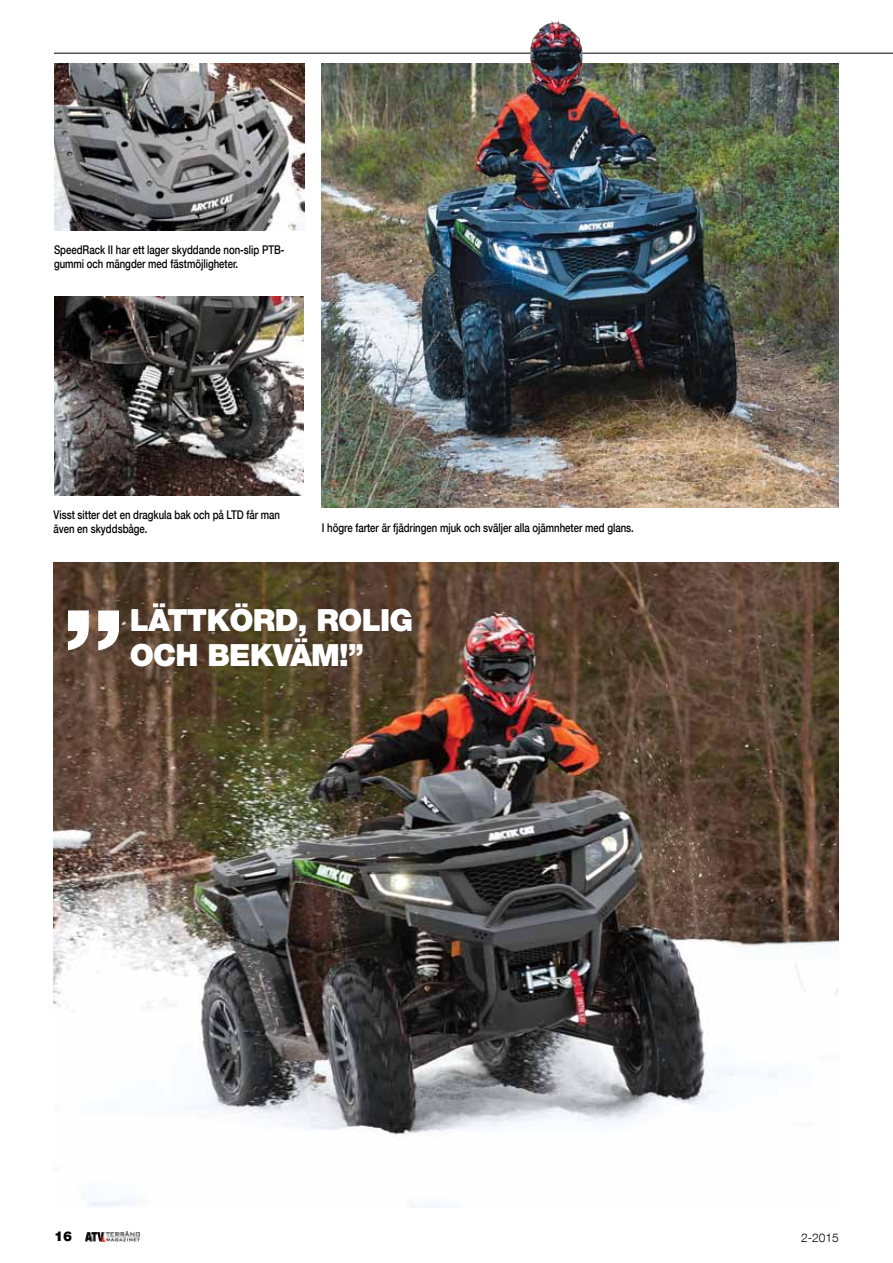
<style>
.page{position:relative;width:893px;height:1263px;background:#fff}
.page>*{position:absolute;margin:0;border:0;box-sizing:border-box;transform-origin:0 0}
.t1{font:900 30.45px/34.8px "Helvetica Neue LT Com";letter-spacing:-.025em;color:#fff}
.t2{font:900 13.5px "Helvetica Neue LT Com";color:#000}
.t3{font:500 12px/13.5px "Helvetica Neue LT Com";color:#000;scale:.8 1}
.t4{font:300 12px "Helvetica Neue LT Com";color:#000}
</style>
<div class="page">
<img style="left:53px;top:563px;width:786px;height:645px">
<hr style="left:54px;top:53px;width:839px;height:1px;background:#000">
<img style="left:54px;top:64px;width:250px;height:166px">
<img style="left:54px;top:296px;width:249px;height:200px">
<svg style="left:68px;top:610px;width:51px;height:40px"></svg>
<img style="left:322px;top:21px;width:517px;height:486px">
<img style="left:86px;top:1231px;width:54px;height:11px">
<p class="t3" style="left:54px;top:244px;width:290px">SpeedRack II har ett lager skyddande non-slip PTB&shy;gummi och mängder med fästmöjligheter.</p>
<p class="t3" style="left:53px;top:509px;width:285px">Visst sitter det en dragkula bak och på LTD får man även en skyddsbåge.</p>
<p class="t3" style="left:322px;top:521px;width:391px">I högre farter är fjädringen mjuk och sväljer alla ojämnheter med glans.</p>
<h1 class="t1" style="left:130px;top:604px;width:285px">LÄTTKÖRD, ROLIG<br>OCH BEKVÄM!”</h1>
<p class="t2" style="left:54px;top:1230px;width:20px">16</p>
<p class="t4" style="left:801px;top:1230px;width:39px">2-2015</p>
</div>
